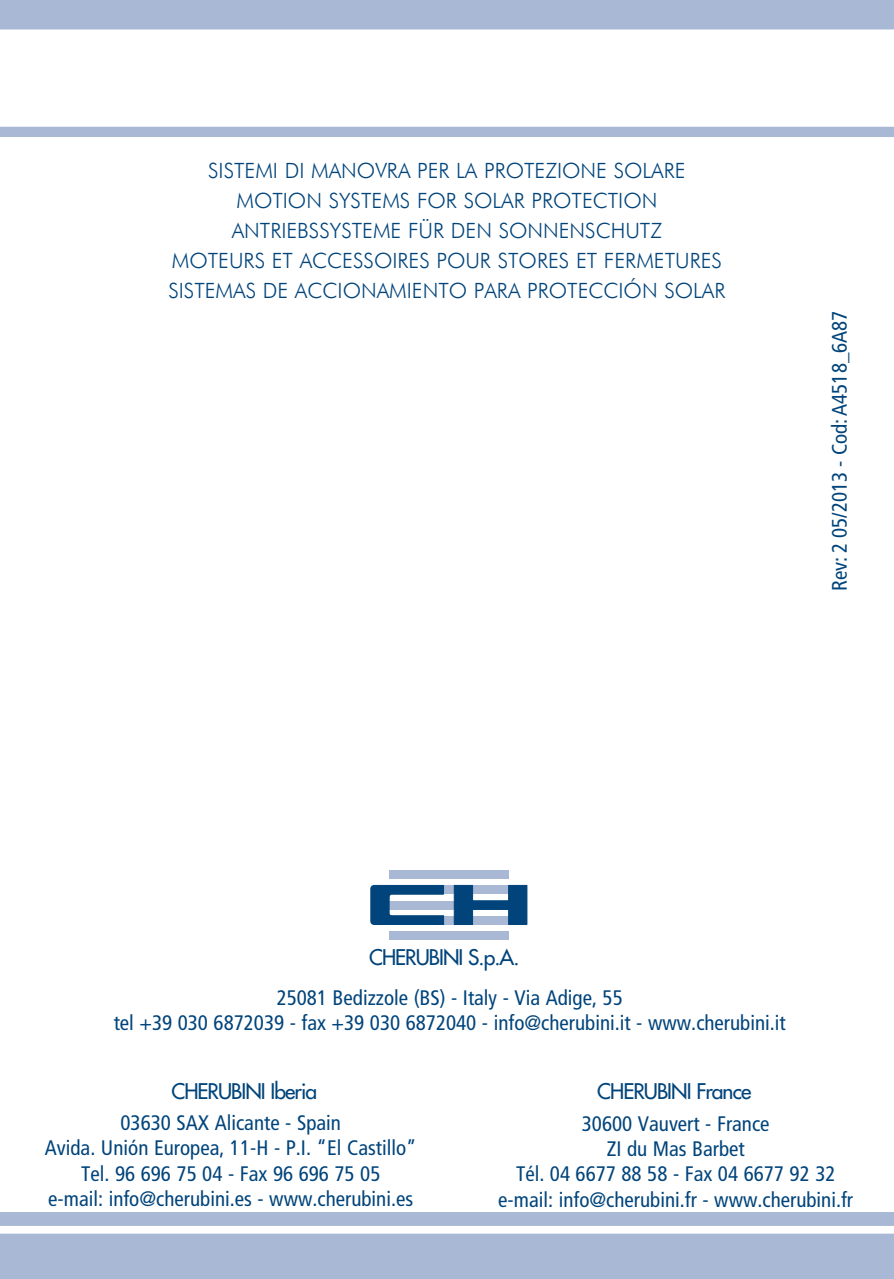
<style>
.page{position:relative;width:894px;height:1279px;background:#fff}
.page>*{position:absolute;margin:0;border:0;box-sizing:border-box;transform-origin:0 0}
.Normale{font:condensed 21px "Frutiger LT Std";color:#00447b}
.Normale-2{font:300 21px "Futura BT";color:#00447b}
.Normale-3{font:21px "Futura";letter-spacing:-.045em;color:#00447b}
.Normale-4{font:300 21px "Futura BT";color:#00447b}
</style>
<div class="page">
<div style="left:389px;top:869px;width:119px;height:9px;background:#a9b8d4"></div>
<div style="left:389px;top:931px;width:119px;height:8px;background:#a9b8d4"></div>
<svg style="left:370px;top:884px;width:157px;height:40px"></svg>
<div style="left:0;top:127px;width:893px;height:10px;background:#a9b8d4"></div>
<div style="left:0;top:1212px;width:893px;height:13px;background:#a9b8d4"></div>
<div style="left:0;top:0;width:894px;height:29px;background:#a9b8d4"></div>
<div style="left:0;top:1233px;width:894px;height:46px;background:#a9b8d4"></div>
<p class="Normale-4" style="left:208px;top:158px;width:479px">SISTEMI DI MANOVRA PER LA PROTEZIONE SOLARE</p>
<p class="Normale-2" style="left:236px;top:188px;width:422px">MOTION SYSTEMS FOR SOLAR PROTECTION</p>
<p class="Normale-2" style="left:231px;top:218px;width:432px">ANTRIEBSSYSTEME FÜR DEN SONNENSCHUTZ</p>
<p class="Normale-2" style="left:172px;top:248px;width:551px">MOTEURS ET ACCESSOIRES POUR STORES ET FERMETURES</p>
<p class="Normale-2" style="left:168px;top:278px;width:558px">SISTEMAS DE ACCIONAMIENTO PARA PROTECCIÓN SOLAR</p>
<p class="Normale" style="left:827px;top:591px;width:282px;rotate:-90deg">Rev: 2 05/2013 - Cod: A4518_6A87</p>
<p class="Normale-3" style="left:369px;top:943px;width:152px">CHERUBINI S.p.A.</p>
<p class="Normale" style="left:276px;top:984px;width:347px">25081 Bedizzole (BS) - Italy - Via Adige, 55</p>
<p class="Normale" style="left:114px;top:1010px;width:673px">tel +39 030 6872039 - fax +39 030 6872040 - info@cherubini.it - www.cherubini.it</p>
<p class="Normale-3" style="left:171px;top:1077px;width:147px">CHERUBINI Iberia</p>
<p class="Normale-3" style="left:597px;top:1077px;width:155px">CHERUBINI France</p>
<p class="Normale" style="left:120px;top:1110px;width:222px">03630 SAX Alicante - Spain</p>
<p class="Normale" style="left:45px;top:1135px;width:373px">Avida. Unión Europea, 11-H - P.I. “El Castillo”</p>
<p class="Normale" style="left:81px;top:1160px;width:301px">Tel. 96 696 75 04 - Fax 96 696 75 05</p>
<p class="Normale" style="left:48px;top:1185px;width:366px">e-mail: info@cherubini.es - www.cherubini.es</p>
<p class="Normale" style="left:581px;top:1111px;width:189px">30600 Vauvert - France</p>
<p class="Normale" style="left:606px;top:1136px;width:139px">ZI du Mas Barbet</p>
<p class="Normale" style="left:516px;top:1161px;width:321px">Tél. 04 6677 88 58 - Fax 04 6677 92 32</p>
<p class="Normale" style="left:498px;top:1186px;width:356px">e-mail: info@cherubini.fr - www.cherubini.fr</p>
</div>
